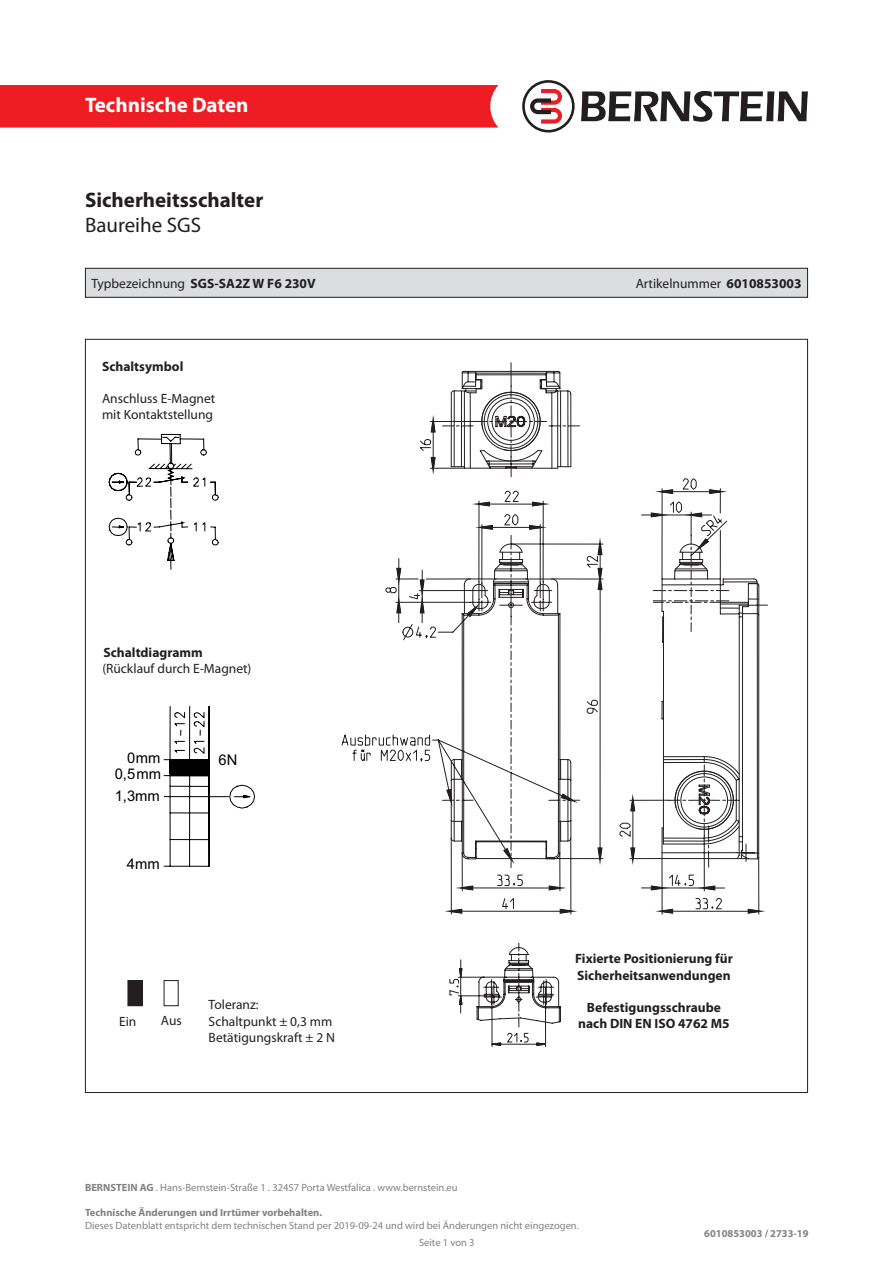
<style>
.page{position:relative;width:893px;height:1263px;background:#fff}
.page>*{position:absolute;margin:0;border:0;box-sizing:border-box;transform-origin:0 0}
.t1{font:700 21px "Myriad Pro";color:#231f20}
.t2{font:700 21px "Myriad Pro";color:#fff}
.t3{font:21px "Myriad Pro";color:#231f20}
.t4{font:14.7px/16.5px "Arial";color:#000001;text-align:right}
.t5{font:700 13.5px/16.2px "Myriad Pro";color:#231f20}
.t6{font:13.5px/16.2px "Myriad Pro";color:#231f20}
.t7{font:10.5px "Myriad Pro";color:#808285}
.t8{font:700 10.5px "Myriad Pro";color:#808285}
.s1{font-weight:400}
.s2{font-weight:700}
</style>
<div class="page">
<div style="left:0;top:85px;width:498px;height:43px;background:#ee1d23"></div>
<svg style="left:581px;top:91px;width:227px;height:31px"></svg>
<svg style="left:522px;top:80px;width:53px;height:53px"></svg>
<div style="left:128px;top:980px;width:14px;height:26px;background:#231f20"></div>
<div style="left:164px;top:980px;width:15px;height:26px;border:1px solid #231f20"></div>
<svg style="left:109px;top:434px;width:110px;height:136px"></svg>
<svg style="left:163px;top:706px;width:92px;height:161px"></svg>
<div style="left:170px;top:760px;width:39px;height:15px;background:#000001"></div>
<div style="left:170px;top:760px;width:39px;height:16px;border:1px solid #000001"></div>
<svg style="left:395px;top:558px;width:373px;height:356px"></svg>
<svg style="left:429px;top:362px;width:83px;height:498px"></svg>
<svg style="left:450px;top:370px;width:310px;height:490px"></svg>
<svg style="left:449px;top:943px;width:112px;height:104px"></svg>
<div style="left:85px;top:268px;width:722px;height:29px;background:#dcdddf"></div>
<div style="left:85px;top:268px;width:723px;height:30px;border:1px solid #231f20"></div>
<h1 class="t2" style="left:85px;top:91px;width:165px">Technische Daten</h1>
<p class="t1" style="left:85px;top:186px;width:180px">Sicherheitsschalter</p>
<p class="t3" style="left:85px;top:212px;width:118px">Baureihe SGS</p>
<p class="t5" style="left:91px;top:274px;width:226px"><span class="s1">Typbezeichnung</span> SGS-SA2Z W F6 230V</p>
<p class="t6" style="left:636px;top:275px;width:167px">Artikelnummer <span class="s2">6010853003</span></p>
<p class="t5" style="left:102px;top:358px;width:83px">Schaltsymbol</p>
<p class="t6" style="left:102px;top:390px;width:115px">Anschluss E-Magnet mit Kontaktstellung</p>
<p class="t5" style="left:103px;top:644px;width:101px">Schaltdiagramm</p>
<p class="t6" style="left:102px;top:660px;width:151px">(Rücklauf durch E-Magnet)</p>
<p class="t4" style="left:115px;top:750px;width:48px">0mm<br>0,5mm</p>
<p class="t4" style="left:115px;top:788px;width:46px">1,3mm</p>
<p class="t4" style="left:127px;top:856px;width:34px">4mm</p>
<p class="t4" style="left:219px;top:752px;width:20px">6N</p>
<p class="t6" style="left:119px;top:1013px;width:19px">Ein</p>
<p class="t6" style="left:161px;top:1012px;width:22px">Aus</p>
<p class="t6" style="left:209px;top:996px;width:52px">Toleranz:</p>
<p class="t6" style="left:209px;top:1013px;width:125px">Schaltpunkt ± 0,3 mm</p>
<p class="t6" style="left:209px;top:1029px;width:128px">Betätigungskraft ± 2 N</p>
<p class="t5" style="left:575px;top:950px;width:159px">Fixierte Positionierung für<br>Sicherheitsanwendungen</p>
<p class="t5" style="left:587px;top:999px;width:135px">Befestigungsschraube</p>
<p class="t5" style="left:578px;top:1015px;width:153px">nach DIN EN ISO 4762 M5</p>
<p class="t7" style="left:85px;top:1181px;width:374px"><span class="s2">BERNSTEIN AG</span> . Hans-Bernstein-Straße 1 . 32457 Porta Westfalica . www.bernstein.eu</p>
<p class="t8" style="left:85px;top:1206px;width:239px">Technische Änderungen und Irrtümer vorbehalten.</p>
<p class="t7" style="left:85px;top:1219px;width:495px">Dieses Datenblatt entspricht dem technischen Stand per 2019-09-24 und wird bei Änderungen nicht eingezogen.</p>
<p class="t7" style="left:419px;top:1236px;width:57px">Seite 1 von 3</p>
<p class="t8" style="left:704px;top:1227px;width:106px">6010853003 / 2733-19</p>
</div>
